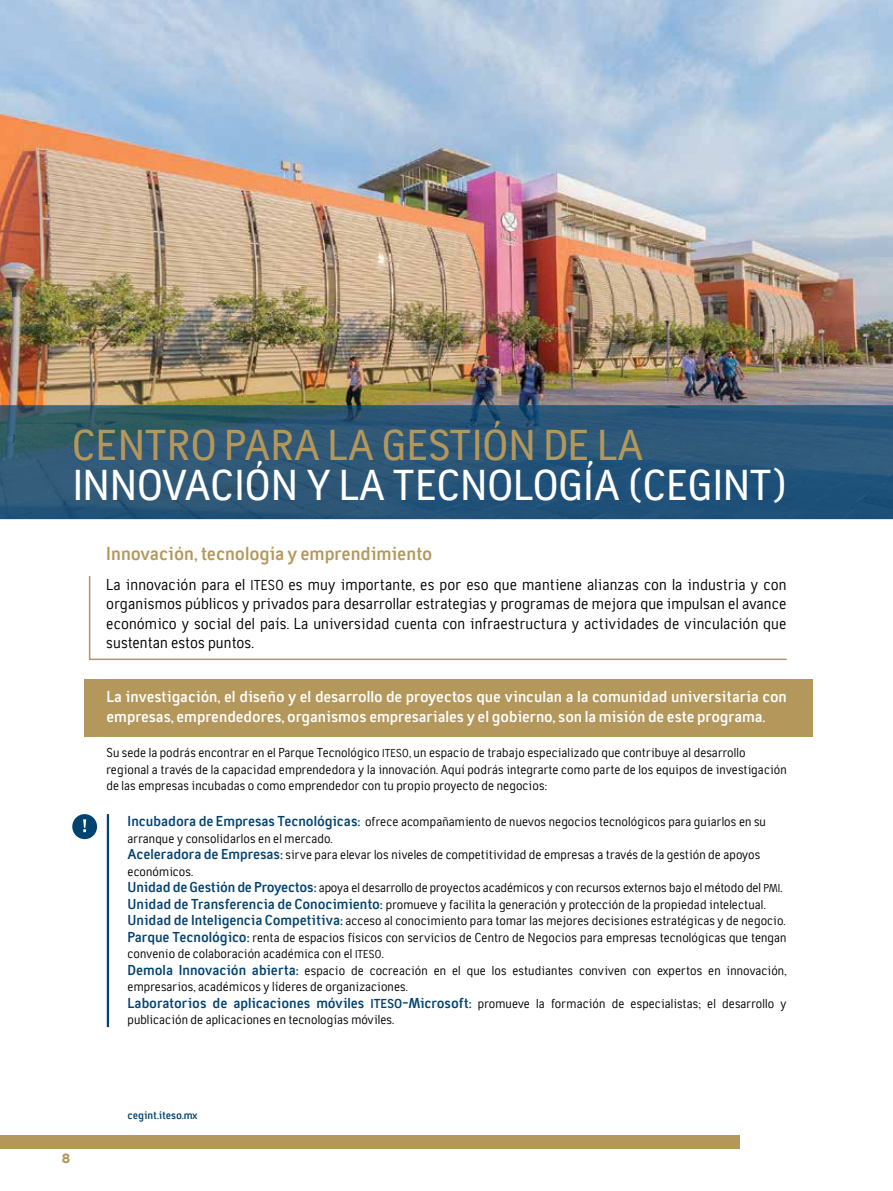
<style>
.page{position:relative;width:893px;height:1191px;background:#fff}
.page>*{position:absolute;margin:0;border:0;box-sizing:border-box;transform-origin:0 0}
.t1{font:500 45px/40.5px "Tempelhof";color:#b4975a}
.t2{font:500 45px "Tempelhof";letter-spacing:-.01em;color:#fff}
.t3{font:700 19.5px "Tempelhof";color:#b4975a}
.t4{font:16.5px/19.5px "Tempelhof";color:#000;text-align:justify}
.t5{font:700 16.5px/19.5px "Tempelhof";color:#fff}
.t6{font:13.5px/16.5px "Tempelhof";color:#000}
.t7{font:700 13.5px "Gotham";color:#b4975a}
.t8{font:700 11.4px "Tempelhof";letter-spacing:-.005em;color:#004270}
.s1{color:#fff}
.s2{font-size:15px}
.s3{font-size:12px}
.s4{font-weight:700;font-size:15px;color:#004270}
.s5{font-weight:700;color:#004270}
</style>
<div class="page">
<div style="left:0;top:1135px;width:740px;height:13px;background:#b4975a"></div>
<img style="left:0;top:0;width:893px;height:405px">
<svg style="left:0;top:405px;width:893px;height:114px;background:#295676"></svg>
<svg style="left:88px;top:575px;width:699px;height:86px"></svg>
<div style="left:84px;top:679px;width:729px;height:57px;background:#b4975a"></div>
<hr style="left:107px;top:814px;width:2px;height:213px;background:#004270">
<div style="left:72px;top:814px;width:25px;height:25px;background:#004270;border-radius:50%"></div>
<svg style="left:83px;top:819px;width:3px;height:13px"></svg>
<p class="t1" style="left:72px;top:425px;width:573px">CENTRO PARA LA GESTIÓN DE LA<br><span class="s1">INNOV</span></p>
<p class="t2" style="left:185px;top:460px;width:233px">ACI ÓN Y LA TECNO</p>
<p class="t2" style="left:513px;top:460px;width:275px">LOGÍA (CEGINT)</p>
<p class="t3" style="left:106px;top:543px;width:328px">Innovación, tecnología y emprendimiento</p>
<p class="t4" style="left:106px;top:575px;width:682px">La innovación para el <span class="s2">ITESO</span> es muy importante, es por eso que mantiene alianzas con la industria y con organismos públicos y privados para desarrollar estrategias y programas de mejora que impulsan el avance económico y social del país. La universidad cuenta con infraestructura y actividades de vinculación que sustentan estos puntos.</p>
<p class="t5" style="left:106px;top:687px;width:682px">La investigación, el diseño y el desarrollo de proyectos que vinculan a la comunidad universitaria con empresas, emprendedores, organismos empresariales y el gobierno, son la misión de este programa.</p>
<p class="t6" style="left:106px;top:744px;width:682px">Su sede la podrás encontrar en el Parque Tecnológico <span class="s3">ITESO</span>, un espacio de trabajo especializado que contribuye al desarrollo regional a través de la capacidad emprendedora y la innovación. Aquí podrás integrarte como parte de los equipos de investigación de las empresas incubadas o como emprendedor con tu propio proyecto de negocios:</p>
<p class="t6" style="left:128px;top:813px;width:661px"><span class="s4">Incubadora de Empresas Tecnológicas:</span> ofrece acompañamiento de nuevos negocios tecnológicos para guiarlos en su arranque y consolidarlos en el mercado.<br><span class="s4">Aceleradora de Empresas:</span> sirve para elevar los niveles de competitividad de empresas a través de la gestión de apoyos económicos.<br><span class="s4">Unidad de Gestión de Proyectos:</span> apoya el desarrollo de proyectos académicos y con recursos externos bajo el método del <span class="s3">PMI</span>.<br><span class="s4">Unidad de Transferencia de Conocimiento:</span> promueve y facilita la generación y protección de la propiedad intelectual.<br><span class="s4">Unidad de Inteligencia Competitiva:</span> acceso al conocimiento para tomar las mejores decisiones estratégicas y de negocio.<br><span class="s4">Parque Tecnológico:</span> renta de espacios físicos con servicios de Centro de Negocios para empresas tecnológicas que tengan convenio de colaboración académica con el <span class="s3">ITESO</span>.<br><span class="s4">Demola Innovación abierta:</span> espacio de cocreación en el que los estudiantes conviven con expertos en innovación, empresarios, académicos y líderes de organizaciones.<br><span class="s4">Laboratorios de aplicaciones móviles</span> <span class="s5">ITESO</span><span class="s4">-Microsoft:</span> promueve la formación de especialistas; el desarrollo y publicación de aplicaciones en tecnologías móviles.</p>
<p class="t7" style="left:62px;top:1150px;width:10px">8</p>
<p class="t8" style="left:128px;top:1108px;width:72px">cegint.iteso.mx</p>
</div>
